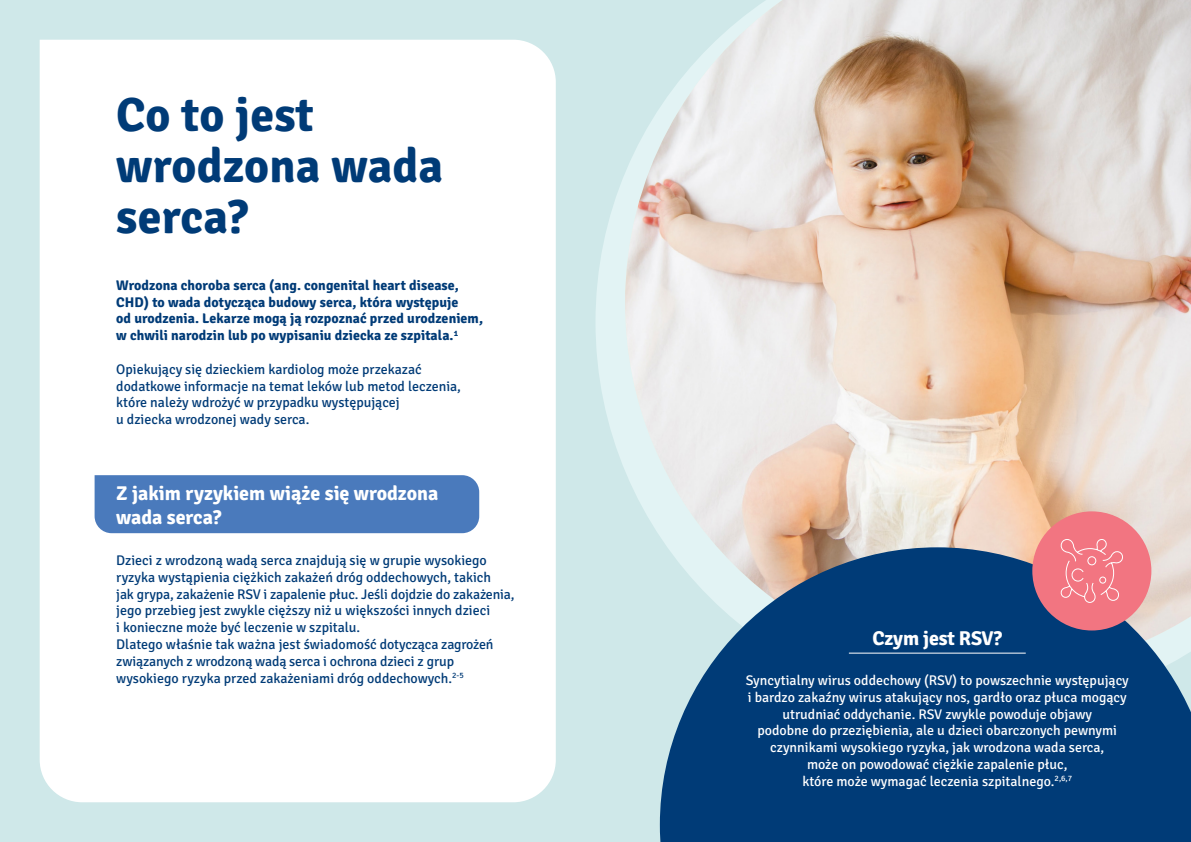
<style>
.page{position:relative;width:1191px;height:842px;background:#cfe8e9}
.page>*{position:absolute;margin:0;border:0;box-sizing:border-box;transform-origin:0 0}
.t1{font:700 48px/51px "Signika";letter-spacing:.005em;color:#003b77}
.t2{font:700 20px/24px "Signika";color:#fff}
.t3{font:14px/16.8px "Signika";color:#003b77}
.t4{font:14px/16.8px "Signika";color:#fff;text-align:center}
.t5{font:700 14px/16.8px "Signika";letter-spacing:.005em;color:#003b77}
</style>
<div class="page">
<svg style="left:596px;top:175px;width:29px;height:294px;fill:#e2f3f4"></svg>
<img style="left:625px;top:0;width:566px;height:547px">
<div style="left:40px;top:40px;width:516px;height:762px;background:#fff"></div>
<svg style="left:660px;top:547px;width:531px;height:295px;background:#225486"></svg>
<hr style="left:849px;top:652px;width:177px;height:1px;background:#fff">
<div style="left:1032px;top:511px;width:119px;height:119px;background:#f27581;border-radius:50%"></div>
<div style="left:95px;top:475px;width:384px;height:58px;background:#4a7abc"></div>
<svg style="left:1059px;top:511px;width:66px;height:92px"></svg>
<p class="t1" style="left:116px;top:86px;width:328px">Co to jest wrodzona wada serca?</p>
<p class="t5" style="left:116px;top:276px;width:368px">Wrodzona choroba serca (ang. congenital heart disease, CHD) to wada dotycząca budowy serca, która występuje<br>od urodzenia. Lekarze mogą ją rozpoznać przed urodzeniem, w chwili narodzin lub po wypisaniu dziecka ze szpitala.<sup>1</sup></p>
<p class="t3" style="left:116px;top:360px;width:346px">Opiekujący się dzieckiem kardiolog może przekazać dodatkowe informacje na temat leków lub metod leczenia, które należy wdrożyć w przypadku występującej<br>u dziecka wrodzonej wady serca.</p>
<p class="t2" style="left:116px;top:480px;width:324px">Z jakim ryzykiem wiąże się wrodzona wada serca?</p>
<p class="t3" style="left:116px;top:551px;width:400px">Dzieci z wrodzoną wadą serca znajdują się w grupie wysokiego ryzyka wystąpienia ciężkich zakażeń dróg oddechowych, takich<br>jak grypa, zakażenie RSV i zapalenie płuc. Jeśli dojdzie do zakażenia, jego przebieg jest zwykle cięższy niż u większości innych dzieci<br>i konieczne może być leczenie w szpitalu.<br>Dlatego właśnie tak ważna jest świadomość dotycząca zagrożeń związanych z wrodzoną wadą serca i ochrona dzieci z grup wysokiego ryzyka przed zakażeniami dróg oddechowych.<sup>2-5</sup></p>
<p class="t2" style="left:872px;top:625px;width:131px">Czym jest RSV?</p>
<p class="t4" style="left:746px;top:671px;width:384px">Syncytialny wirus oddechowy (RSV) to powszechnie występujący i bardzo zakaźny wirus atakujący nos, gardło oraz płuca mogący utrudniać oddychanie. RSV zwykle powoduje objawy<br>podobne do przeziębienia, ale u dzieci obarczonych pewnymi czynnikami wysokiego ryzyka, jak wrodzona wada serca,<br>może on powodować ciężkie zapalenie płuc,<br>które może wymagać leczenia szpitalnego.<sup>2,6,7</sup></p>
</div>
